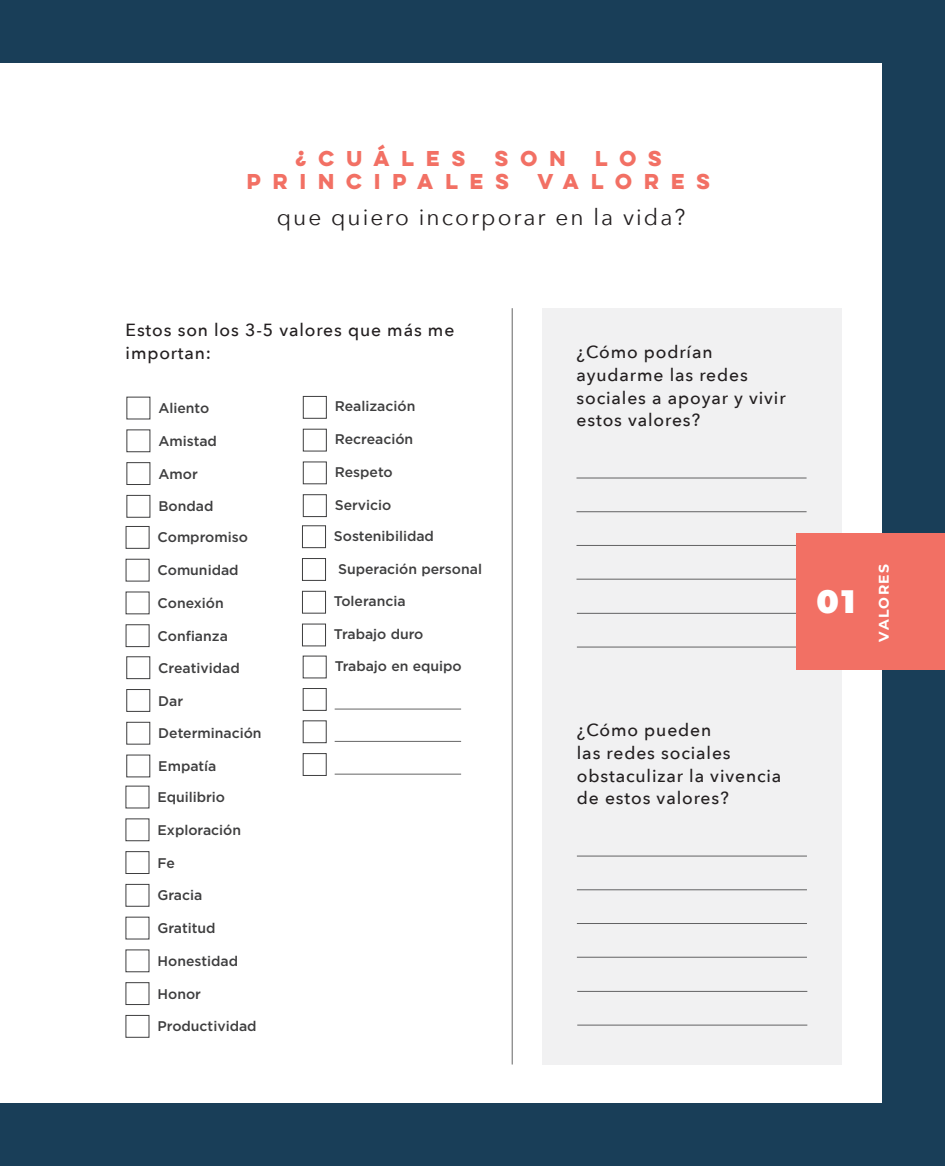
<style>
.page{position:relative;width:945px;height:1166px;background:#193e58}
.page>*{position:absolute;margin:0;border:0;box-sizing:border-box;transform-origin:0 0}
.t1{font:900 32.55px "Montserrat";color:#fff}
.t2{font:22.57px "Avenir Next";letter-spacing:.09em;color:#231f20}
.t3{font:700 19.25px "Lulo Clean One";letter-spacing:.4em;color:#f27064}
.t4{font:500 17.5px/22.8px "Avenir Next";letter-spacing:.05em;color:#231f20}
.t5{font:500 14px "Gotham";color:#3e3e3f}
.t6{font:700 14px "Montserrat";letter-spacing:.1em;color:#fff}
</style>
<div class="page">
<div style="left:0;top:63px;width:882px;height:1039px;background:#fff"></div>
<hr style="left:512px;top:308px;width:1px;height:756px;background:#3e3e3f">
<div style="left:542px;top:308px;width:300px;height:756px;background:#f1f1f2"></div>
<div style="left:126px;top:462px;width:24px;height:23px;background:#fff;border:1px solid #3e3e3f"></div>
<hr style="left:577px;top:477px;width:230px;height:1px;background:#3e3e3f">
<hr style="left:577px;top:511px;width:230px;height:1px;background:#3e3e3f">
<hr style="left:577px;top:545px;width:230px;height:1px;background:#3e3e3f">
<hr style="left:577px;top:578px;width:230px;height:1px;background:#3e3e3f">
<hr style="left:577px;top:613px;width:230px;height:1px;background:#3e3e3f">
<hr style="left:577px;top:646px;width:230px;height:1px;background:#3e3e3f">
<div style="left:796px;top:533px;width:149px;height:136px;background:#f27064"></div>
<hr style="left:577px;top:855px;width:230px;height:1px;background:#3e3e3f">
<hr style="left:577px;top:889px;width:230px;height:1px;background:#3e3e3f">
<hr style="left:577px;top:923px;width:230px;height:1px;background:#3e3e3f">
<hr style="left:577px;top:956px;width:230px;height:1px;background:#3e3e3f">
<hr style="left:577px;top:991px;width:230px;height:1px;background:#3e3e3f">
<hr style="left:577px;top:1024px;width:230px;height:1px;background:#3e3e3f">
<div style="left:126px;top:526px;width:24px;height:23px;background:#fff;border:1px solid #3e3e3f"></div>
<div style="left:126px;top:624px;width:24px;height:23px;background:#fff;border:1px solid #3e3e3f"></div>
<div style="left:126px;top:656px;width:24px;height:23px;background:#fff;border:1px solid #3e3e3f"></div>
<div style="left:126px;top:689px;width:24px;height:23px;background:#fff;border:1px solid #3e3e3f"></div>
<div style="left:126px;top:722px;width:24px;height:22px;background:#fff;border:1px solid #3e3e3f"></div>
<div style="left:126px;top:754px;width:24px;height:23px;background:#fff;border:1px solid #3e3e3f"></div>
<div style="left:125px;top:851px;width:24px;height:23px;background:#fff;border:1px solid #3e3e3f"></div>
<div style="left:125px;top:982px;width:24px;height:23px;background:#fff;border:1px solid #3e3e3f"></div>
<div style="left:303px;top:396px;width:24px;height:23px;background:#fff;border:1px solid #3e3e3f"></div>
<div style="left:303px;top:429px;width:24px;height:22px;background:#fff;border:1px solid #3e3e3f"></div>
<div style="left:303px;top:461px;width:24px;height:23px;background:#fff;border:1px solid #3e3e3f"></div>
<div style="left:303px;top:494px;width:24px;height:23px;background:#fff;border:1px solid #3e3e3f"></div>
<div style="left:302px;top:525px;width:24px;height:23px;background:#fff;border:1px solid #3e3e3f"></div>
<div style="left:302px;top:558px;width:24px;height:23px;background:#fff;border:1px solid #3e3e3f"></div>
<div style="left:302px;top:591px;width:24px;height:22px;background:#fff;border:1px solid #3e3e3f"></div>
<div style="left:302px;top:623px;width:24px;height:23px;background:#fff;border:1px solid #3e3e3f"></div>
<div style="left:303px;top:655px;width:24px;height:23px;background:#fff;border:1px solid #3e3e3f"></div>
<div style="left:303px;top:688px;width:24px;height:23px;background:#fff;border:1px solid #3e3e3f"></div>
<hr style="left:335px;top:708px;width:126px;height:1px;background:#3e3e3f">
<div style="left:303px;top:720px;width:24px;height:23px;background:#fff;border:1px solid #3e3e3f"></div>
<hr style="left:335px;top:741px;width:126px;height:1px;background:#3e3e3f">
<div style="left:303px;top:753px;width:24px;height:23px;background:#fff;border:1px solid #3e3e3f"></div>
<hr style="left:335px;top:773px;width:126px;height:1px;background:#3e3e3f">
<p class="t3" style="left:295px;top:143px;width:176px">¿CUÁLES</p>
<p class="t3" style="left:495px;top:143px;width:77px">SON</p>
<p class="t3" style="left:595px;top:143px;width:73px">LOS</p>
<p class="t3" style="left:247px;top:166px;width:268px">PRINCIPALES</p>
<p class="t3" style="left:538px;top:166px;width:178px">VALORES</p>
<p class="t2" style="left:277px;top:198px;width:410px">que quiero incorporar en la vida?</p>
<p class="t4" style="left:126px;top:318px;width:330px">Estos son los 3-5 valores que más me importan:</p>
<p class="t5" style="left:158px;top:399px;width:52px">Aliento</p>
<p class="t5" style="left:158px;top:432px;width:60px">Amistad</p>
<p class="t5" style="left:158px;top:464px;width:41px">Amor</p>
<p class="t5" style="left:158px;top:497px;width:56px">Bondad</p>
<p class="t5" style="left:158px;top:528px;width:92px">Compromiso</p>
<p class="t5" style="left:158px;top:561px;width:83px">Comunidad</p>
<p class="t5" style="left:158px;top:594px;width:68px">Conexión</p>
<p class="t5" style="left:158px;top:626px;width:72px">Confianza</p>
<p class="t5" style="left:158px;top:658px;width:83px">Creatividad</p>
<p class="t5" style="left:158px;top:691px;width:26px">Dar</p>
<p class="t5" style="left:158px;top:724px;width:105px">Determinación</p>
<p class="t5" style="left:158px;top:757px;width:60px">Empatía</p>
<p class="t5" style="left:158px;top:788px;width:69px">Equilibrio</p>
<p class="t5" style="left:158px;top:820px;width:85px">Exploración</p>
<p class="t5" style="left:158px;top:853px;width:19px">Fe</p>
<p class="t5" style="left:158px;top:886px;width:46px">Gracia</p>
<p class="t5" style="left:158px;top:919px;width:60px">Gratitud</p>
<p class="t5" style="left:158px;top:951px;width:82px">Honestidad</p>
<p class="t5" style="left:158px;top:984px;width:45px">Honor</p>
<p class="t5" style="left:158px;top:1017px;width:101px">Productividad</p>
<p class="t5" style="left:335px;top:397px;width:82px">Realización</p>
<p class="t5" style="left:335px;top:430px;width:80px">Recreación</p>
<p class="t5" style="left:335px;top:463px;width:60px">Respeto</p>
<p class="t5" style="left:335px;top:495px;width:58px">Servicio</p>
<p class="t5" style="left:334px;top:526px;width:102px">Sostenibilidad</p>
<p class="t5" style="left:338px;top:559px;width:145px">Superación personal</p>
<p class="t5" style="left:334px;top:592px;width:73px">Tolerancia</p>
<p class="t5" style="left:334px;top:625px;width:91px">Trabajo duro</p>
<p class="t5" style="left:335px;top:657px;width:129px">Trabajo en equipo</p>
<p class="t4" style="left:577px;top:340px;width:211px">¿Cómo podrían ayudarme las redes sociales a apoyar y vivir estos valores?</p>
<p class="t4" style="left:577px;top:718px;width:206px">¿Cómo pueden<br>las redes sociales obstaculizar la vivencia de estos valores?</p>
<p class="t1" style="left:816px;top:577px;width:40px">01</p>
<p class="t6" style="left:874px;top:642px;width:79px;rotate:-90deg">VALORES</p>
</div>
